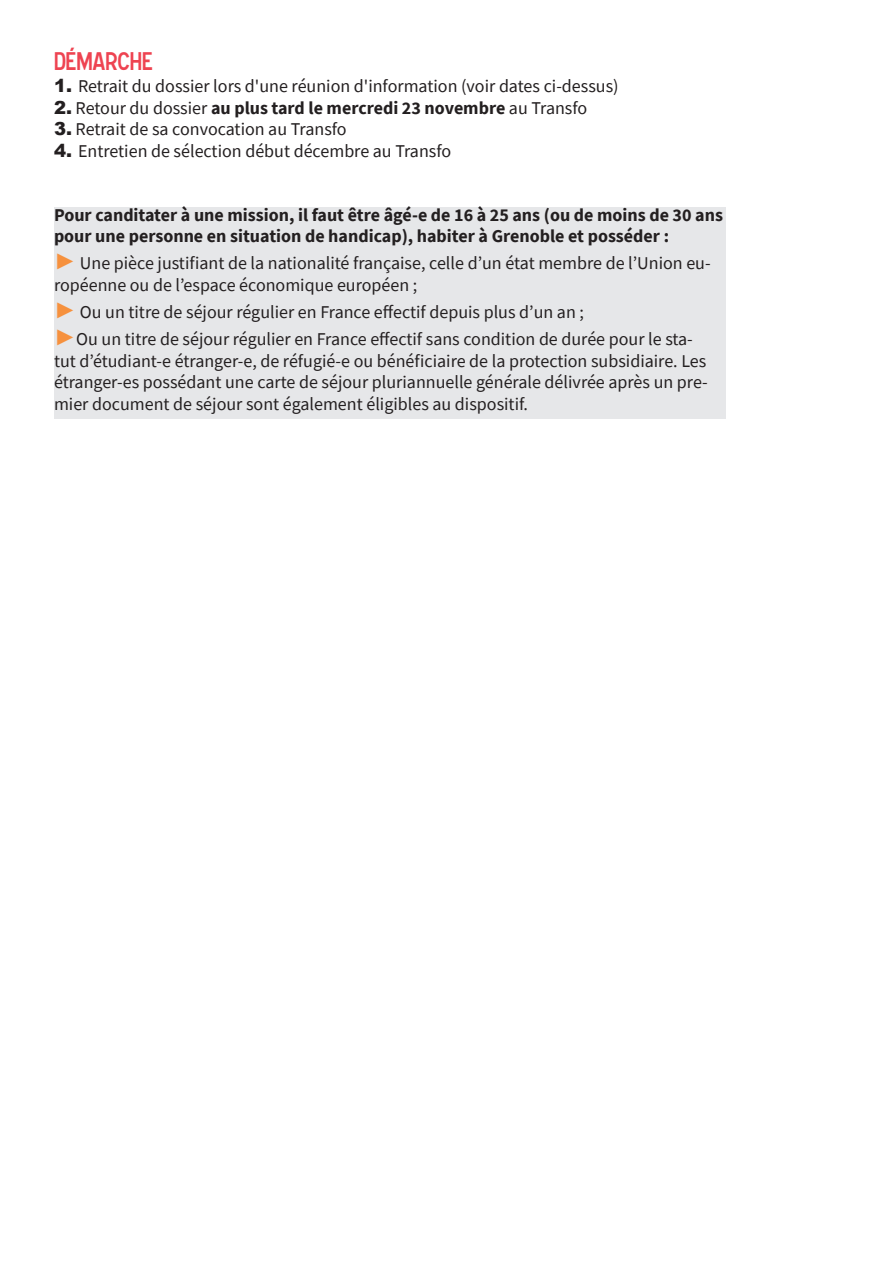
<style>
.page{position:relative;width:893px;height:1263px;background:#fff}
.page>*{position:absolute;margin:0;border:0;box-sizing:border-box;transform-origin:0 0}
.t1{font:22.5px "Caracteres L2";color:#ee4351}
.t2{font:18px/21.6px "Source Sans Pro";color:#231f20}
.t3{font:700 18px/21.6px "Source Sans Pro";color:#231f20}
.s1{font-family:"Arial";font-weight:900}
.s2{font-weight:400}
.s3{font-family:"Arial";font-weight:900;font-size:22.5px;color:#f6913e}
</style>
<div class="page">
<div style="left:54px;top:207px;width:671px;height:212px;background:#e6e7e9"></div>
<p class="t1" style="left:54px;top:48px;width:100px">DÉMARCHE</p>
<p class="t2" style="left:54px;top:75px;width:566px"><span class="s1">1.</span> Retrait du dossier lors d'une réunion d'information (voir dates ci-dessus)</p>
<p class="t3" style="left:54px;top:97px;width:535px"><span class="s1">2.</span> <span class="s2">Retour du dossier</span> au plus tard le mercredi 23 novembre <span class="s2">au Transfo</span></p>
<p class="t2" style="left:54px;top:118px;width:294px"><span class="s1">3.</span> Retrait de sa convocation au Transfo</p>
<p class="t2" style="left:54px;top:140px;width:399px"><span class="s1">4.</span> Entretien de sélection début décembre au Transfo</p>
<p class="t3" style="left:54px;top:204px;width:670px">Pour canditater à une mission, il faut être âgé-e de 16 à 25 ans (ou de moins de 30 ans pour une personne en situation de handicap), habiter à Grenoble et posséder :</p>
<p class="t2" style="left:54px;top:252px;width:658px"><span class="s3">►</span> Une pièce justifiant de la nationalité française, celle d’un état membre de l’Union eu&shy;ropéenne ou de l’espace économique européen ;</p>
<p class="t2" style="left:54px;top:298px;width:640px;line-height:27px"><span class="s3">►</span> Ou un titre de séjour régulier en France effectif depuis plus d’un an ;<br><span class="s3">►</span>Ou un titre de séjour régulier en France effectif sans condition de durée pour le sta-</p>
<p class="t2" style="left:54px;top:350px;width:655px;text-align:justify">tut d’étudiant-e étranger-e, de réfugié-e ou bénéficiaire de la protection subsidiaire. Les étranger-es possédant une carte de séjour pluriannuelle générale délivrée après un pre&shy;mier document de séjour sont également éligibles au dispositif.</p>
</div>
